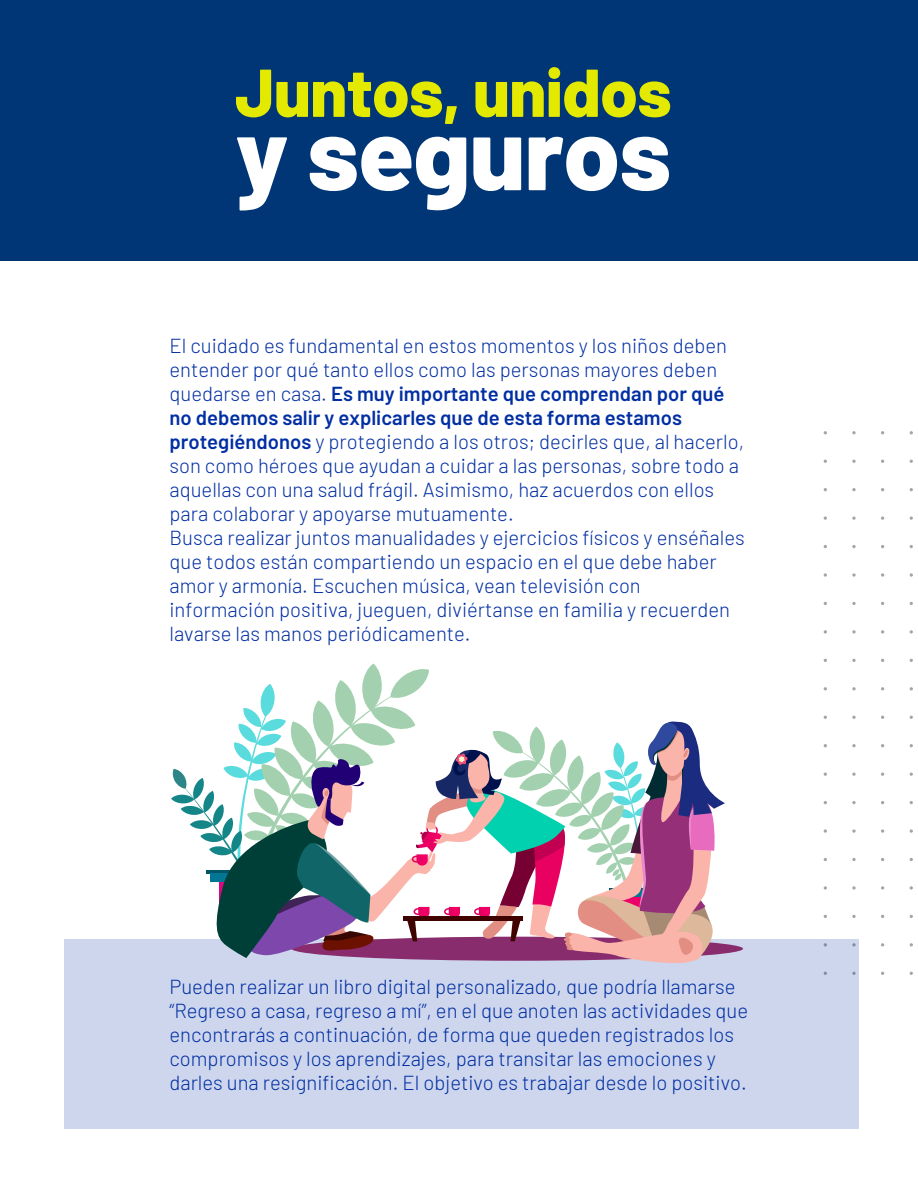
<style>
.page{position:relative;width:918px;height:1188px;background:#fff}
.page>*{position:absolute;margin:0;border:0;box-sizing:border-box;transform-origin:0 0}
.t1{font:800 102px "Barlow";letter-spacing:-.01em;color:#fff}
.t2{font:800 67.5px "Barlow";letter-spacing:-.01em;color:#e3ea00}
.t3{font:300 20.25px/24px "Barlow";color:#002ea3}
.s1{font-weight:600}
</style>
<div class="page">
<div style="left:0;top:0;width:918px;height:261px;background:#003676"></div>
<svg style="left:852px;top:488px;width:4px;height:3px"></svg>
<svg style="left:852px;top:516px;width:4px;height:4px"></svg>
<svg style="left:881px;top:516px;width:3px;height:4px"></svg>
<svg style="left:852px;top:545px;width:4px;height:3px"></svg>
<svg style="left:824px;top:573px;width:3px;height:4px"></svg>
<svg style="left:852px;top:573px;width:4px;height:4px"></svg>
<svg style="left:881px;top:573px;width:3px;height:4px"></svg>
<svg style="left:910px;top:573px;width:3px;height:4px"></svg>
<svg style="left:852px;top:602px;width:4px;height:3px"></svg>
<svg style="left:852px;top:630px;width:4px;height:4px"></svg>
<svg style="left:881px;top:630px;width:3px;height:4px"></svg>
<svg style="left:852px;top:659px;width:4px;height:3px"></svg>
<svg style="left:852px;top:744px;width:4px;height:3px"></svg>
<svg style="left:852px;top:801px;width:4px;height:3px"></svg>
<svg style="left:824px;top:829px;width:3px;height:4px"></svg>
<svg style="left:852px;top:829px;width:4px;height:4px"></svg>
<svg style="left:881px;top:829px;width:3px;height:4px"></svg>
<svg style="left:852px;top:858px;width:4px;height:3px"></svg>
<svg style="left:824px;top:886px;width:3px;height:4px"></svg>
<svg style="left:852px;top:886px;width:4px;height:4px"></svg>
<svg style="left:881px;top:886px;width:3px;height:4px"></svg>
<svg style="left:852px;top:915px;width:4px;height:3px"></svg>
<div style="left:64px;top:940px;width:795px;height:189px;background:#cdd6ec"></div>
<svg style="left:172px;top:664px;width:553px;height:299px"></svg>
<h2 class="t2" style="left:235px;top:42px;width:438px">Juntos, unidos</h2>
<h1 class="t1" style="left:235px;top:77px;width:437px">y seguros</h1>
<p class="t3" style="left:169px;top:332px;width:577px">El cuidado es fundamental en estos momentos y los niños deben entender por qué tanto ellos como las personas mayores deben quedarse en casa. <span class="s1">Es muy importante que comprendan por qué no debemos salir y explicarles que de esta forma estamos protegiéndonos</span> y protegiendo a los otros; decirles que, al hacerlo, son como héroes que ayudan a cuidar a las personas, sobre todo a aquellas con una salud frágil. Asimismo, haz acuerdos con ellos para colaborar y apoyarse mutuamente.<br>Busca realizar juntos manualidades y ejercicios físicos y enséñales que todos están compartiendo un espacio en el que debe haber amor y armonía. Escuchen música, vean televisión con información positiva, jueguen, diviértanse en familia y recuerden lavarse las manos periódicamente.</p>
<p class="t3" style="left:169px;top:973px;width:580px">Pueden realizar un libro digital personalizado, que podría llamarse “Regreso a casa, regreso a mí”, en el que anoten las actividades que encontrarás a continuación, de forma que queden registrados los compromisos y los aprendizajes, para transitar las emociones y darles una resignificación. El objetivo es trabajar desde lo positivo.</p>
</div>
